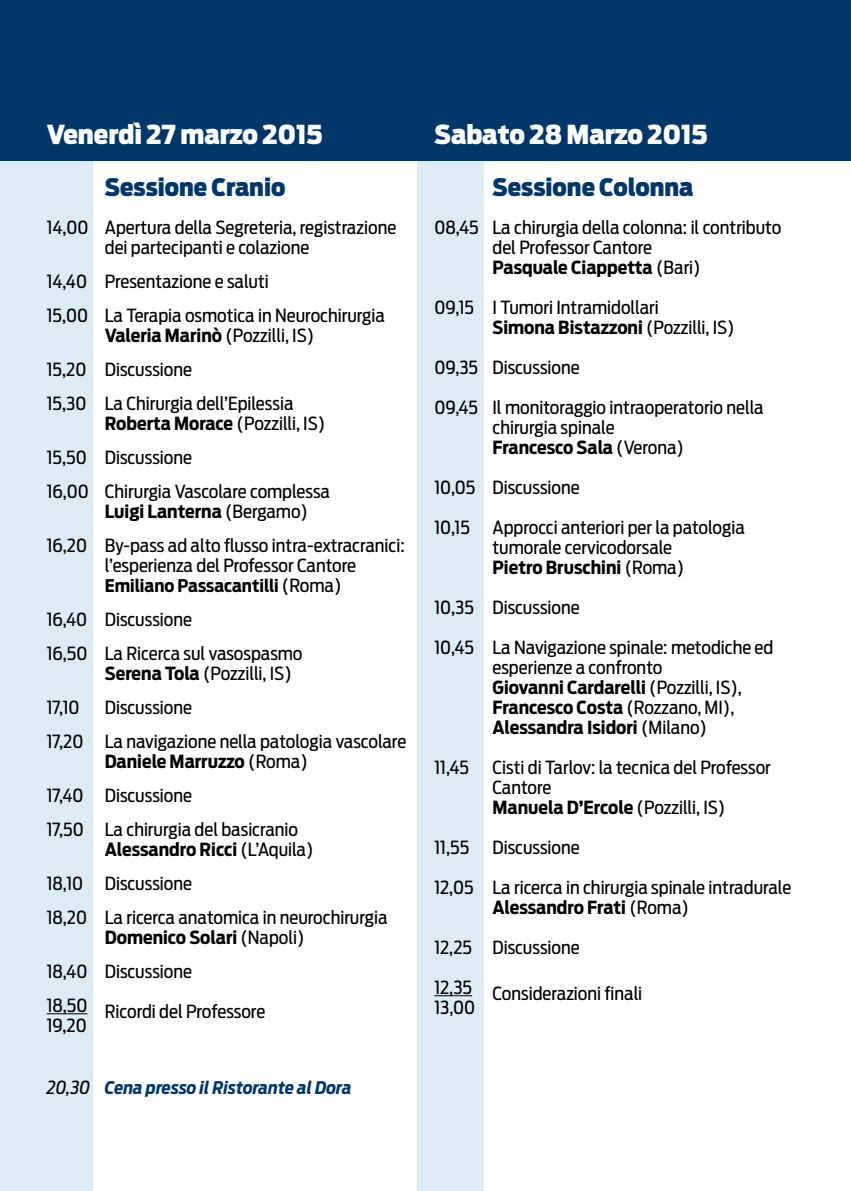
<style>
.page{position:relative;width:851px;height:1191px;background:#fff}
.page>*{position:absolute;margin:0;border:0;box-sizing:border-box;transform-origin:0 0}
.t1{font:900 26px "Antenna Cond";color:#fff;scale:1.04 1}
.t2{font:900 24px "Antenna Cond";color:#003668;scale:1.04 1}
.t3{font:18px/20px "Antenna Cond";color:#000;scale:1.04 1}
.t4{font:italic 700 17.4px "Antenna Cond";color:#003668;scale:1.04 1}
.t5{font:700 17.4px "Antenna Cond";color:#000;scale:1.04 1}
.s1{font-weight:700}
.s2{font-weight:400;font-size:18px}
.s3{font-weight:400;font-size:18px;color:#000}
</style>
<div class="page">
<div style="left:0;top:0;width:93px;height:1191px;background:#ddebf4"></div>
<div style="left:417px;top:0;width:66px;height:1191px;background:#ddebf4"></div>
<div style="left:0;top:0;width:850px;height:161px;background:#003668"></div>
<hr style="left:47px;top:1013px;width:40px;height:1px;background:#000">
<hr style="left:434px;top:995px;width:38px;height:1px;background:#000">
<h1 class="t1" style="left:47px;top:119px;width:267px">Venerdì 27 marzo 2015</h1>
<h2 class="t2" style="left:105px;top:173px;width:175px">Sessione Cranio</h2>
<p class="t3" style="left:105px;top:217px;width:282px;text-indent:-58px">14,00 Apertura della Segreteria, registrazione dei partecipanti e colazione</p>
<p class="t3" style="left:47px;top:264px;width:326px;line-height:34px">14,40 Presentazione e saluti<br>15,00 La Terapia osmotica in Neurochirurgia</p>
<p class="t3" style="left:47px;top:318px;width:258px;line-height:34px;text-indent:58px"><span class="s1">Valeria Marinò</span> (Pozzilli, IS)<br>15,20 Discussione<br>15,30 La Chirurgia dell’Epilessia</p>
<p class="t3" style="left:47px;top:406px;width:274px;line-height:34px;text-indent:58px"><span class="s1">Roberta Morace</span> (Pozzilli, IS)<br>15,50 Discussione<br>16,00 Chirurgia Vascolare complessa</p>
<p class="t3" style="left:47px;top:494px;width:345px;line-height:34px;text-indent:58px"><span class="s1">Luigi Lanterna</span> (Bergamo)<br>16,20 By-pass ad alto flusso intra-extracranici:</p>
<p class="t3" style="left:105px;top:555px;width:243px">l’esperienza del Professor Cantore</p>
<p class="t5" style="left:105px;top:575px;width:229px">Emiliano Passacantilli <span class="s2">(Roma)</span></p>
<p class="t3" style="left:47px;top:602px;width:247px;line-height:34px">16,40 Discussione<br>16,50 La Ricerca sul vasospasmo</p>
<p class="t3" style="left:105px;top:663px;width:181px"><span class="s1">Serena Tola</span> (Pozzilli, IS)</p>
<p class="t3" style="left:47px;top:697px;width:33px">17,10</p>
<p class="t3" style="left:47px;top:690px;width:347px;line-height:34px;text-indent:58px">Discussione<br>17,20 La navigazione nella patologia vascolare</p>
<p class="t3" style="left:47px;top:744px;width:252px;line-height:34px;text-indent:58px"><span class="s1">Daniele Marruzzo</span> (Roma)<br>17,40 Discussione<br>17,50 La chirurgia del basicranio</p>
<p class="t3" style="left:47px;top:832px;width:329px;line-height:34px;text-indent:58px"><span class="s1">Alessandro Ricci</span> (L’Aquila)<br>18,10 Discussione<br>18,20 La ricerca anatomica in neurochirurgia</p>
<p class="t3" style="left:47px;top:920px;width:249px;line-height:34px;text-indent:58px"><span class="s1">Domenico Solari</span> (Napoli)<br>18,40 Discussione</p>
<p class="t3" style="left:47px;top:1004px;width:211px;line-height:14px">18,50 Ricordi del Professore<br>19,20</p>
<p class="t4" style="left:47px;top:1077px;width:294px"><span class="s3">20,30</span> Cena presso il Ristorante al Dora</p>
<h1 class="t1" style="left:434px;top:119px;width:264px">Sabato 28 Marzo 2015</h1>
<h2 class="t2" style="left:492px;top:173px;width:195px">Sessione Colonna</h2>
<p class="t3" style="left:492px;top:217px;width:279px;text-indent:-58px">08,45 La chirurgia della colonna: il contributo del Professor Cantore<br><span class="s1">Pasquale Ciappetta</span> (Bari)</p>
<p class="t3" style="left:492px;top:297px;width:234px;text-indent:-58px">09,15 I Tumori Intramidollari<br><span class="s1">Simona Bistazzoni</span> (Pozzilli, IS)</p>
<p class="t3" style="left:434px;top:357px;width:141px">09,35 Discussione</p>
<p class="t3" style="left:492px;top:397px;width:262px;text-indent:-58px">09,45 Il monitoraggio intraoperatorio nella chirurgia spinale<br><span class="s1">Francesco Sala</span> (Verona)</p>
<p class="t3" style="left:434px;top:477px;width:141px">10,05 Discussione</p>
<p class="t3" style="left:434px;top:517px;width:36px">10,15</p>
<p class="t3" style="left:492px;top:517px;width:244px">Approcci anteriori per la patologia tumorale cervicodorsale<br><span class="s1">Pietro Bruschini</span> (Roma)</p>
<p class="t3" style="left:434px;top:597px;width:141px">10,35 Discussione</p>
<p class="t3" style="left:492px;top:637px;width:271px;text-indent:-58px">10,45 La Navigazione spinale: metodiche ed esperienze a confronto<br><span class="s1">Giovanni Cardarelli</span> (Pozzilli, IS), <span class="s1">Francesco Costa</span> (Rozzano, MI), <span class="s1">Alessandra Isidori</span> (Milano)</p>
<p class="t3" style="left:434px;top:757px;width:35px">11,45</p>
<p class="t3" style="left:492px;top:757px;width:269px">Cisti di Tarlov: la tecnica del Professor<br>Cantore<br><span class="s1">Manuela D’Ercole</span> (Pozzilli, IS)</p>
<p class="t3" style="left:434px;top:837px;width:35px">11,55</p>
<p class="t3" style="left:492px;top:837px;width:85px">Discussione</p>
<p class="t3" style="left:492px;top:877px;width:289px;text-indent:-58px">12,05 La ricerca in chirurgia spinale intradurale<br><span class="s1">Alessandro Frati</span> (Roma)</p>
<p class="t3" style="left:434px;top:937px;width:141px">12,25 Discussione</p>
<p class="t3" style="left:434px;top:986px;width:201px;line-height:14px">12,35 Considerazioni finali<br>13,00</p>
</div>
